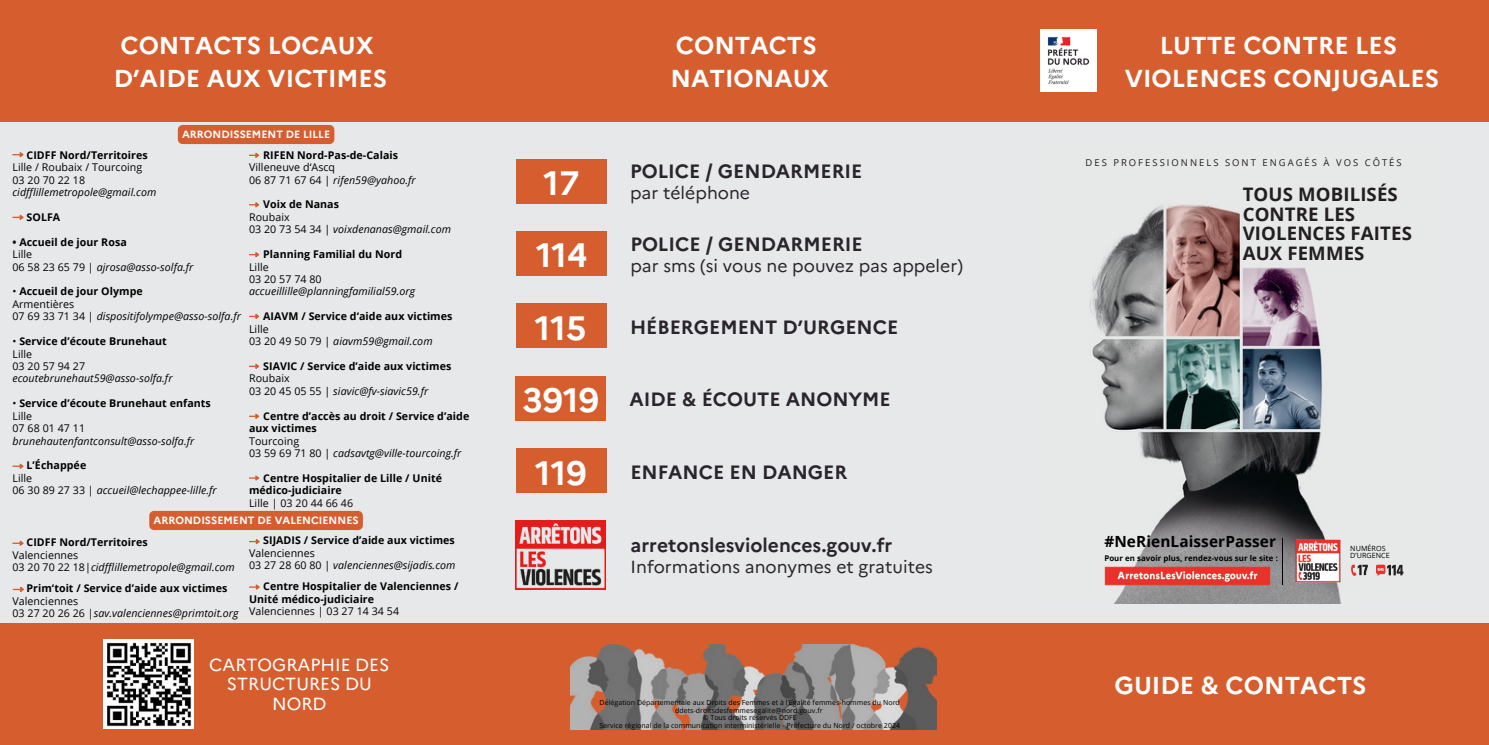
<style>
.page{position:relative;width:1489px;height:745px;background:#fff}
.page>*{position:absolute;margin:0;border:0;box-sizing:border-box;transform-origin:0 0}
.t1{font:700 33.77px "Marianne";color:#fff}
.t2{font:700 24.5px/32.9px "Marianne";color:#fff}
.t3{font:700 19.25px "Marianne";color:#2a252c}
.t4{font:700 18.55px/19.4px "Open Sans";letter-spacing:.01em;color:#231f20}
.t5{font:17.5px "Marianne";color:#2a252c}
.t6{font:17.5px/19.6px "Marianne";color:#fff;text-align:center}
.t7{font:700 15.4px "Open Sans";letter-spacing:.005em;color:#000}
.t8{font:italic 10.67px "Open Sans";letter-spacing:.005em;color:#000}
.t9{font:700 10.67px "Open Sans";letter-spacing:.005em;color:#000}
.t10{font:10.67px "Open Sans";letter-spacing:.005em;color:#000}
.t11{font:700 10.5px "Marianne";color:#fff}
.t12{font:9.45px "Open Sans";letter-spacing:.215em;color:#231f20}
.t13{font:700 7.88px "Open Sans";letter-spacing:.005em;color:#000}
.t14{font:7.17px/7px "Open Sans";letter-spacing:.005em;color:#000}
.t15{font:7px "Open Sans";letter-spacing:.005em;color:#000}
.s1{font-style:normal}
.s2{font-weight:400}
</style>
<div class="page">
<div style="left:0;top:0;width:1488px;height:744px;background:#e6e8e9"></div>
<div style="left:0;top:623px;width:514px;height:121px;background:#d65e2e"></div>
<img style="left:104px;top:639px;width:89px;height:89px">
<div style="left:0;top:0;width:501px;height:121px;background:#d65e2e"></div>
<div style="left:149px;top:510px;width:214px;height:19px;background:#d65e2e"></div>
<div style="left:496px;top:623px;width:516px;height:121px;background:#d65e2e"></div>
<div style="left:499px;top:0;width:501px;height:121px;background:#d65e2e"></div>
<div style="left:516px;top:158px;width:90px;height:45px;background:#d65e2e"></div>
<div style="left:516px;top:231px;width:90px;height:45px;background:#d65e2e"></div>
<div style="left:516px;top:303px;width:90px;height:45px;background:#d65e2e"></div>
<div style="left:516px;top:448px;width:90px;height:45px;background:#d65e2e"></div>
<img style="left:515px;top:520px;width:90px;height:68px">
<div style="left:515px;top:375px;width:90px;height:45px;background:#d65e2e"></div>
<div style="left:992px;top:623px;width:496px;height:121px;background:#d65e2e"></div>
<div style="left:987px;top:0;width:501px;height:121px;background:#d65e2e"></div>
<img style="left:1040px;top:30px;width:56px;height:61px">
<img style="left:1089px;top:204px;width:315px;height:398px">
<img style="left:1101px;top:563px;width:172px;height:25px">
<hr style="left:1282px;top:538px;width:1px;height:45px;background:#000">
<img style="left:1292px;top:536px;width:51px;height:49px">
<svg style="left:1351px;top:564px;width:16px;height:11px"></svg>
<svg style="left:1375px;top:564px;width:28px;height:11px"></svg>
<svg style="left:13px;top:586px;width:11px;height:6px"></svg>
<svg style="left:12px;top:540px;width:12px;height:6px"></svg>
<svg style="left:249px;top:539px;width:11px;height:6px"></svg>
<svg style="left:249px;top:584px;width:11px;height:6px"></svg>
<svg style="left:12px;top:152px;width:12px;height:6px"></svg>
<svg style="left:12px;top:214px;width:12px;height:6px"></svg>
<svg style="left:12px;top:463px;width:12px;height:6px"></svg>
<svg style="left:249px;top:413px;width:11px;height:6px"></svg>
<svg style="left:249px;top:152px;width:11px;height:6px"></svg>
<svg style="left:249px;top:202px;width:11px;height:6px"></svg>
<svg style="left:249px;top:252px;width:11px;height:6px"></svg>
<svg style="left:249px;top:314px;width:11px;height:5px"></svg>
<svg style="left:249px;top:363px;width:11px;height:6px"></svg>
<svg style="left:249px;top:475px;width:11px;height:6px"></svg>
<img style="left:570px;top:644px;width:366px;height:85px">
<div style="left:178px;top:125px;width:156px;height:19px;background:#d65e2e"></div>
<h2 class="t2" style="left:114px;top:27px;width:275px">CONTACTS LOCAUX<br>D’AIDE AUX VICTIMES</h2>
<p class="t11" style="left:182px;top:126px;width:150px">ARRONDISSEMENT DE LILLE</p>
<p class="t9" style="left:27px;top:147px;width:123px">CIDFF Nord/Territoires</p>
<p class="t10" style="left:12px;top:159px;width:131px">Lille / Roubaix / Tourcoing</p>
<p class="t10" style="left:12px;top:172px;width:74px">03 20 70 22 18</p>
<p class="t8" style="left:12px;top:184px;width:145px">cidfflillemetropole@gmail.com</p>
<p class="t9" style="left:27px;top:209px;width:35px">SOLFA</p>
<p class="t9" style="left:12px;top:234px;width:116px">• Accueil de jour Rosa</p>
<p class="t10" style="left:12px;top:246px;width:21px">Lille</p>
<p class="t8" style="left:12px;top:259px;width:182px"><span class="s1">06 58 23 65 79 |</span> ajrosa@asso-solfa.fr</p>
<p class="t9" style="left:12px;top:284px;width:132px"><span class="s2">•</span> Accueil de jour Olympe</p>
<p class="t10" style="left:12px;top:296px;width:63px">Armentières</p>
<p class="t8" style="left:12px;top:308px;width:230px"><span class="s1">07 69 33 71 34 |</span> dispositifolympe@asso-solfa.fr</p>
<p class="t9" style="left:12px;top:333px;width:156px"><span class="s2">•</span> Service d’écoute Brunehaut</p>
<p class="t10" style="left:12px;top:346px;width:21px">Lille</p>
<p class="t10" style="left:12px;top:358px;width:74px">03 20 57 94 27</p>
<p class="t8" style="left:12px;top:371px;width:162px">ecoutebrunehaut59@asso-solfa.fr</p>
<p class="t9" style="left:12px;top:395px;width:200px"><span class="s2">•</span> Service d’écoute Brunehaut enfants</p>
<p class="t10" style="left:12px;top:408px;width:21px">Lille</p>
<p class="t10" style="left:12px;top:420px;width:74px">07 68 01 47 11</p>
<p class="t8" style="left:12px;top:433px;width:183px">brunehautenfantconsult@asso-solfa.fr</p>
<p class="t9" style="left:27px;top:457px;width:61px">L’Échappée</p>
<p class="t10" style="left:12px;top:470px;width:21px">Lille</p>
<p class="t8" style="left:12px;top:482px;width:206px"><span class="s1">06 30 89 27 33 |</span> accueil@lechappee-lille.fr</p>
<p class="t9" style="left:263px;top:147px;width:136px">RIFEN Nord-Pas-de-Calais</p>
<p class="t10" style="left:249px;top:159px;width:88px">Villeneuve d‘Ascq</p>
<p class="t8" style="left:249px;top:172px;width:168px"><span class="s1">06 87 71 67 64 |</span> rifen59@yahoo.fr</p>
<p class="t9" style="left:263px;top:197px;width:77px">Voix de Nanas</p>
<p class="t10" style="left:249px;top:209px;width:42px">Roubaix</p>
<p class="t8" style="left:249px;top:222px;width:203px"><span class="s1">03 20 73 54 34 |</span> voixdenanas@gmail.com</p>
<p class="t9" style="left:263px;top:246px;width:140px">Planning Familial du Nord</p>
<p class="t10" style="left:249px;top:259px;width:21px">Lille</p>
<p class="t10" style="left:249px;top:271px;width:74px">03 20 57 74 80</p>
<p class="t8" style="left:249px;top:284px;width:167px">accueillille@planningfamilial59.org</p>
<p class="t9" style="left:263px;top:308px;width:191px">AIAVM / Service d‘aide aux victimes</p>
<p class="t10" style="left:249px;top:321px;width:21px">Lille</p>
<p class="t8" style="left:249px;top:333px;width:185px"><span class="s1">03 20 49 50 79 |</span> aiavm59@gmail.com</p>
<p class="t9" style="left:263px;top:358px;width:190px">SIAVIC / Service d’aide aux victimes</p>
<p class="t10" style="left:249px;top:371px;width:42px">Roubaix</p>
<p class="t8" style="left:249px;top:383px;width:181px"><span class="s1">03 20 45 05 55 |</span> siavic@fv-siavic59.fr</p>
<p class="t9" style="left:263px;top:408px;width:208px">Centre d’accès au droit / Service d’aide</p>
<p class="t9" style="left:249px;top:420px;width:69px">aux victimes</p>
<p class="t10" style="left:249px;top:433px;width:52px">Tourcoing</p>
<p class="t8" style="left:249px;top:445px;width:214px"><span class="s1">03 59 69 71 80 |</span> cadsavtg@ville-tourcoing.fr</p>
<p class="t9" style="left:263px;top:470px;width:180px">Centre Hospitalier de Lille / Unité</p>
<h1 class="t9" style="left:249px;top:482px;width:94px">médico-judiciaire</h1>
<h1 class="t10" style="left:249px;top:495px;width:105px">Lille | 03 20 44 66 46</h1>
<p class="t11" style="left:153px;top:512px;width:207px">ARRONDISSEMENT DE VALENCIENNES</p>
<p class="t9" style="left:27px;top:534px;width:123px">CIDFF Nord/Territoires</p>
<p class="t10" style="left:12px;top:547px;width:67px">Valenciennes</p>
<p class="t8" style="left:12px;top:559px;width:224px"><span class="s1">03 20 70 22 18|</span>cidfflillemetropole@gmail.com</p>
<p class="t9" style="left:27px;top:580px;width:202px">Prim‘toit / Service d’aide aux victimes</p>
<p class="t10" style="left:12px;top:592px;width:67px">Valenciennes</p>
<p class="t8" style="left:12px;top:605px;width:227px"><span class="s1">03 27 20 26 26 |</span>sav.valenciennes@primtoit.org</p>
<p class="t9" style="left:263px;top:532px;width:193px">SIJADIS / Service d’aide aux victimes</p>
<p class="t10" style="left:249px;top:545px;width:67px">Valenciennes</p>
<p class="t8" style="left:249px;top:557px;width:208px"><span class="s1">03 27 28 60 80 |</span> valenciennes@sijadis.com</p>
<p class="t9" style="left:263px;top:578px;width:197px">Centre Hospitalier de Valenciennes /</p>
<p class="t9" style="left:249px;top:591px;width:127px">Unité médico-judiciaire</p>
<p class="t10" style="left:249px;top:603px;width:152px">Valenciennes | 03 27 14 34 54</p>
<h1 class="t6" style="left:209px;top:653px;width:182px">CARTOGRAPHIE DES<br>STRUCTURES DU<br>NORD</h1>
<h3 class="t1" style="left:543px;top:156px;width:37px">17</h3>
<h2 class="t2" style="left:670px;top:27px;width:160px">CONTACTS<br>NATIONAUX</h2>
<h3 class="t3" style="left:630px;top:156px;width:234px">POLICE / GENDARMERIE</h3>
<h6 class="t5" style="left:630px;top:179px;width:121px">par téléphone</h6>
<h6 class="t1" style="left:536px;top:229px;width:53px">114</h6>
<h3 class="t3" style="left:630px;top:229px;width:234px">POLICE / GENDARMERIE</h3>
<h3 class="t5" style="left:630px;top:252px;width:334px">par sms (si vous ne pouvez pas appeler)</h3>
<h3 class="t1" style="left:535px;top:301px;width:53px">115</h3>
<h5 class="t3" style="left:630px;top:312px;width:270px">HÉBERGEMENT D’URGENCE</h5>
<p class="t1" style="left:522px;top:374px;width:78px">3919</p>
<p class="t3" style="left:629px;top:384px;width:263px">AIDE &amp; ÉCOUTE ANONYME</p>
<h6 class="t1" style="left:535px;top:446px;width:53px">119</h6>
<p class="t3" style="left:630px;top:456px;width:218px">ENFANCE EN DANGER</p>
<p class="t3" style="left:630px;top:529px;width:263px">arretonslesviolences.gouv.fr</p>
<h3 class="t5" style="left:630px;top:553px;width:304px">Informations anonymes et gratuites</h3>
<p class="t15" style="left:599px;top:697px;width:302px">Délégation Départementale aux Droits des Femmes et à l’Égalité femmes-hommes du Nord</p>
<p class="t15" style="left:675px;top:705px;width:149px">ddets-droitsdesfemmesegalite@nord.gouv.fr</p>
<p class="t15" style="left:702px;top:712px;width:96px">© Tous droits réservés DDFE</p>
<h2 class="t15" style="left:599px;top:720px;width:302px">Service régional de la communication interministérielle - Préfecture du Nord / octobre 2024</h2>
<p class="t2" style="left:1124px;top:27px;width:316px;text-align:center">LUTTE CONTRE LES<br>VIOLENCES CONJUGALES</p>
<p class="t12" style="left:1085px;top:156px;width:318px">DES PROFESSIONNELS SONT ENGAGÉS À VOS CÔTÉS</p>
<p class="t4" style="left:1242px;top:184px;width:171px">TOUS MOBILISÉS<br>CONTRE LES<br>VIOLENCES FAITES<br>AUX FEMMES</p>
<p class="t7" style="left:1104px;top:530px;width:173px">#NeRienLaisserPasser</p>
<p class="t13" style="left:1104px;top:552px;width:175px">Pour en savoir plus, rendez-vous sur le site :</p>
<h4 class="t14" style="left:1350px;top:544px;width:41px">NUMÉROS<br>D’URGENCE</h4>
<p class="t2" style="left:1114px;top:666px;width:254px">GUIDE &amp; CONTACTS</p>
</div>
